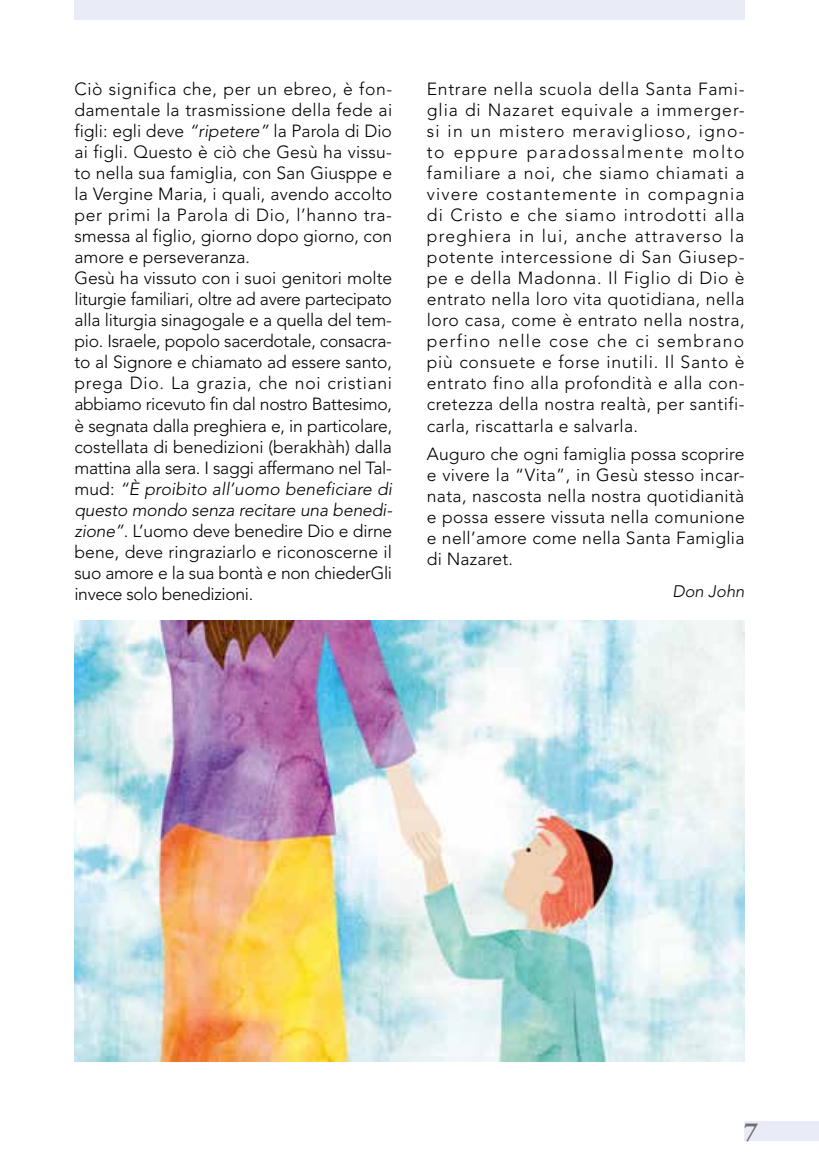
<style>
.page{position:relative;width:819px;height:1166px;background:#fff}
.page>*{position:absolute;margin:0;border:0;box-sizing:border-box;transform-origin:0 0}
.t1{font:700 26.25px "Adobe Garamond Pro";color:#6e6e6e}
.t2{font:300 17.5px/21px "Avenir";color:#000;text-align:justify}
.t3{font:italic 300 16.62px "Avenir";color:#000}
.s1{font-style:italic}
</style>
<div class="page">
<div style="left:74px;top:0;width:670px;height:20px;background:#e9ebf7"></div>
<div style="left:744px;top:1121px;width:75px;height:20px;background:#e9ebf7"></div>
<img style="left:74px;top:620px;width:670px;height:441px">
<p class="t2" style="left:74px;top:79px;width:319px;text-align:left">Ciò significa che, per un ebreo, è fon&shy;damentale la trasmissione della fede ai figli: egli deve <span class="s1">“ripetere”</span> la Parola di Dio ai figli. Questo è ciò che Gesù ha vissu&shy;to nella sua famiglia, con San Giusppe e la Vergine Maria, i quali, avendo accolto per primi la Parola di Dio, l’hanno tra&shy;smessa al figlio, giorno dopo giorno, con amore e perseveranza.<br>Gesù ha vissuto con i suoi genitori molte liturgie familiari, oltre ad avere partecipato alla liturgia sinagogale e a quella del tem&shy;pio. Israele, popolo sacerdotale, consacra&shy;to al Signore e chiamato ad essere santo, prega Dio. La grazia, che noi cristiani abbiamo ricevuto fin dal nostro Battesimo, è segnata dalla preghiera e, in particolare, costellata di benedizioni (berakhàh) dalla mattina alla sera. I saggi affermano nel Tal&shy;mud: <span class="s1">“È proibito all’uomo beneficiare di questo mondo senza recitare una benedi&shy;zione”</span>. L’uomo deve benedire Dio e dirne bene, deve ringraziarlo e riconoscerne il suo amore e la sua bontà e non chiederGli invece solo benedizioni.</p>
<p class="t2" style="left:427px;top:79px;width:319px">Entrare nella scuola della Santa Fami&shy;glia di Nazaret equivale a immerger&shy;si in un mistero meraviglioso, igno&shy;to eppure paradossalmente molto familiare a noi, che siamo chiamati a vivere costantemente in compagnia di Cristo e che siamo introdotti alla preghiera in lui, anche attraverso la potente intercessione di San Giusep&shy;pe e della Madonna. Il Figlio di Dio è entrato nella loro vita quotidiana, nella loro casa, come è entrato nella nostra, perfino nelle cose che ci sembrano più consuete e forse inutili. Il Santo è entrato fino alla profondità e alla con&shy;cretezza della nostra realtà, per santifi&shy;carla, riscattarla e salvarla.</p>
<p class="t2" style="left:427px;top:443px;width:319px">Auguro che ogni famiglia possa scoprire e vivere la “Vita”, in Gesù stesso incar&shy;nata, nascosta nella nostra quotidianità e possa essere vissuta nella comunione e nell’amore come nella Santa Famiglia di Nazaret.</p>
<p class="t3" style="left:672px;top:581px;width:74px">Don John</p>
<h1 class="t1" style="left:744px;top:1116px;width:15px">7</h1>
</div>
